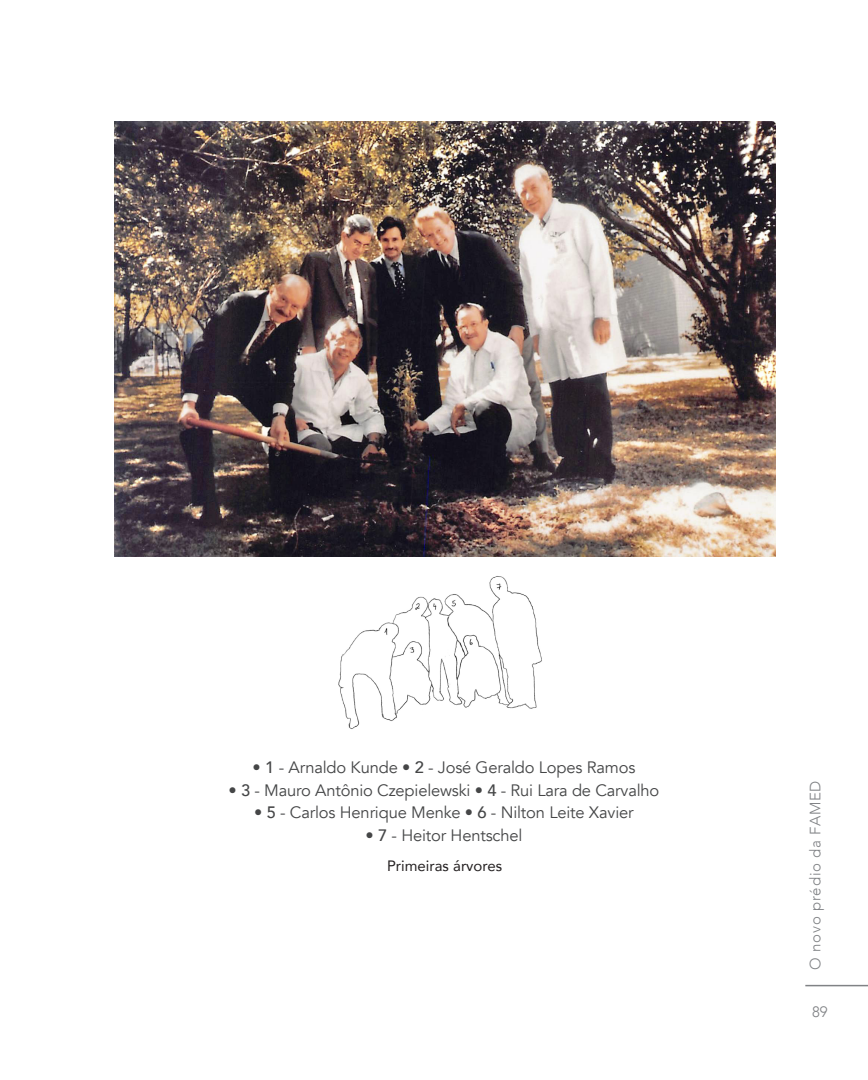
<style>
.page{position:relative;width:868px;height:1080px;background:#fff}
.page>*{position:absolute;margin:0;border:0;box-sizing:border-box;transform-origin:0 0}
.t1{font:16.5px "Avenir";letter-spacing:-.01em;color:#454647}
.t2{font:300 15px "Avenir";letter-spacing:.05em;color:#808285}
.t3{font:15px "Avenir";color:#231f20}
.s1{font-weight:500}
</style>
<div class="page">
<hr style="left:805px;top:985px;width:62px;height:1px;background:#808285">
<img style="left:307px;top:556px;width:272px;height:173px">
<img style="left:114px;top:122px;width:660px;height:434px">
<p class="t1" style="left:252px;top:757px;width:384px">• <span class="s1">1</span> - Arnaldo Kunde • <span class="s1">2</span> - José Geraldo Lopes Ramos</p>
<p class="t1" style="left:228px;top:779px;width:432px">• <span class="s1">3</span> - Mauro Antônio Czepielewski • <span class="s1">4</span> - Rui Lara de Carvalho</p>
<p class="t1" style="left:254px;top:802px;width:381px">• <span class="s1">5</span> - Carlos Henrique Menke • <span class="s1">6</span> - Nilton Leite Xavier</p>
<p class="t1" style="left:365px;top:824px;width:158px">• <span class="s1">7</span> - Heitor Hentschel</p>
<p class="t3" style="left:387px;top:856px;width:117px">Primeiras árvores</p>
<p class="t2" style="left:805px;top:970px;width:190px;rotate:-90deg">O novo prédio da FAMED</p>
<p class="t2" style="left:812px;top:1002px;width:17px">89</p>
</div>
